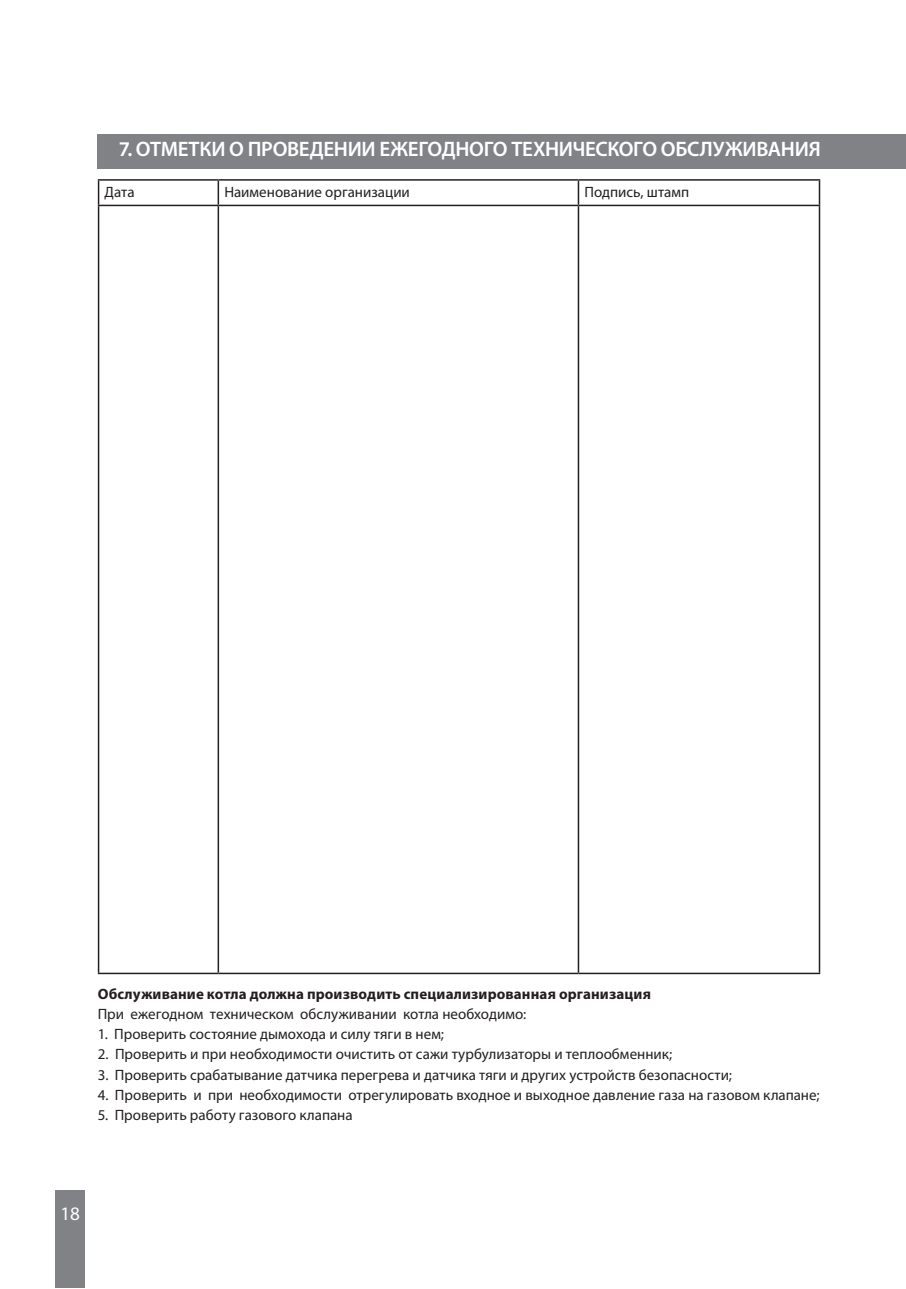
<style>
.page{position:relative;width:906px;height:1289px;background:#fff}
.page>*{position:absolute;margin:0;border:0;box-sizing:border-box;transform-origin:0 0}
.t1{font:600 21px "Myriad Pro";letter-spacing:-.015em;color:#fff}
.t2{font:19.05px "Myriad Pro";color:#fff}
.t3{font:15px "Myriad Pro";color:#231f20}
.t4{font:700 15px "Myriad Pro";letter-spacing:.01em;color:#231f20}
</style>
<div class="page">
<div style="left:55px;top:1190px;width:30px;height:98px;background:#808285"></div>
<div style="left:98px;top:134px;width:808px;height:34px;background:#808285"></div>
<hr style="left:98px;top:179px;width:120px;height:2px;background:#231f20">
<svg style="left:98px;top:181px;width:1px;height:24px"></svg>
<hr style="left:218px;top:179px;width:360px;height:2px;background:#231f20">
<svg style="left:218px;top:181px;width:1px;height:24px"></svg>
<hr style="left:578px;top:179px;width:242px;height:2px;background:#231f20">
<svg style="left:578px;top:181px;width:1px;height:24px"></svg>
<hr style="left:818px;top:181px;width:2px;height:24px;background:#231f20">
<hr style="left:98px;top:205px;width:120px;height:1px;background:#231f20">
<hr style="left:98px;top:206px;width:1px;height:766px;background:#231f20">
<hr style="left:218px;top:205px;width:360px;height:1px;background:#231f20">
<hr style="left:218px;top:206px;width:1px;height:766px;background:#231f20">
<hr style="left:578px;top:205px;width:242px;height:1px;background:#231f20">
<hr style="left:578px;top:206px;width:1px;height:766px;background:#231f20">
<hr style="left:818px;top:206px;width:2px;height:766px;background:#231f20">
<hr style="left:98px;top:972px;width:120px;height:2px;background:#231f20">
<hr style="left:218px;top:972px;width:360px;height:2px;background:#231f20">
<hr style="left:578px;top:972px;width:242px;height:2px;background:#231f20">
<h1 class="t1" style="left:119px;top:136px;width:703px">7. ОТМЕТКИ О ПРОВЕДЕНИИ ЕЖЕГОДНОГО ТЕХНИЧЕСКОГО ОБСЛУЖИВАНИЯ</h1>
<p class="t3" style="left:105px;top:183px;width:32px">Дата</p>
<p class="t3" style="left:224px;top:183px;width:187px">Наименование организации</p>
<p class="t3" style="left:584px;top:183px;width:106px">Подпись, штамп</p>
<p class="t4" style="left:98px;top:984px;width:555px">Обслуживание котла должна производить специализированная организация</p>
<p class="t3" style="left:98px;top:1004px;width:430px">При ежегодном техническом обслуживании котла необходимо:</p>
<p class="t3" style="left:98px;top:1024px;width:348px">1. Проверить состояние дымохода и силу тяги в нем;</p>
<p class="t3" style="left:98px;top:1045px;width:576px">2. Проверить и при необходимости очистить от сажи турбулизаторы и теплообменник;</p>
<p class="t3" style="left:98px;top:1065px;width:635px">3. Проверить срабатывание датчика перегрева и датчика тяги и других устройств безопасности;</p>
<p class="t3" style="left:98px;top:1085px;width:723px">4. Проверить и при необходимости отрегулировать входное и выходное давление газа на газовом клапане;</p>
<p class="t3" style="left:98px;top:1105px;width:256px">5. Проверить работу газового клапана</p>
<p class="t2" style="left:60px;top:1201px;width:21px">18</p>
</div>
